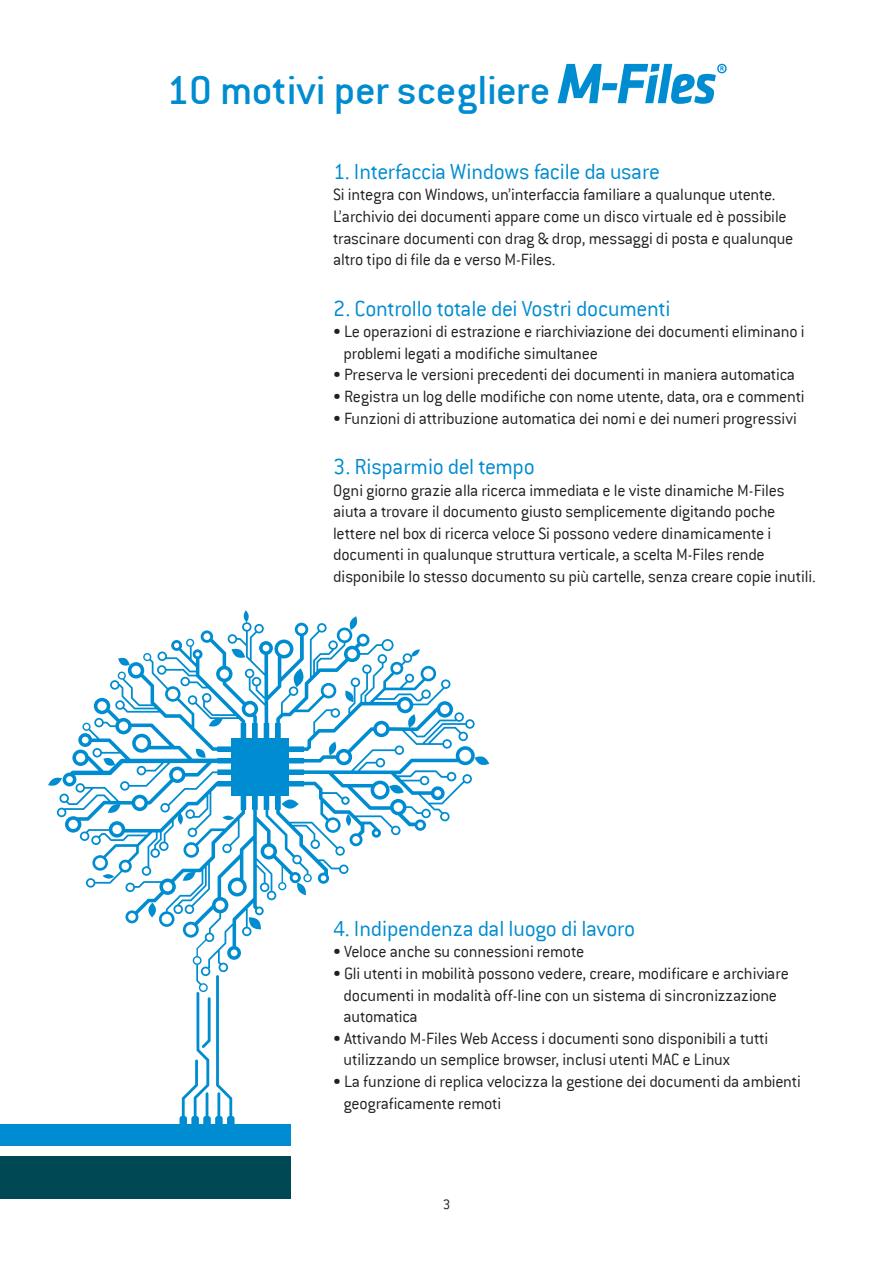
<style>
.page{position:relative;width:893px;height:1263px;background:#fff}
.page>*{position:absolute;margin:0;border:0;box-sizing:border-box;transform-origin:0 0}
.t1{font:45px "Conduit ITC";color:#008cd0}
.t2{font:300 24px "Conduit ITC";letter-spacing:-.015em;color:#008cd0}
.t3{font:300 18px/21.6px "Conduit ITC";letter-spacing:-.015em;color:#231f20}
.t4{font:300 15px "Conduit ITC";color:#231f20}
</style>
<div class="page">
<svg style="left:558px;top:64px;width:169px;height:40px"></svg>
<div style="left:0;top:1125px;width:291px;height:21px;background:#008cd0"></div>
<div style="left:0;top:1157px;width:291px;height:42px;background:#004954"></div>
<svg style="left:243px;top:610px;width:6px;height:12px"></svg>
<svg style="left:48px;top:616px;width:441px;height:509px"></svg>
<p class="t1" style="left:166px;top:64px;width:386px">10 motivi per scegliere</p>
<p class="t2" style="left:333px;top:158px;width:329px">1. Interfaccia Windows facile da usare</p>
<p class="t3" style="left:333px;top:184px;width:462px">Si integra con Windows, un’interfaccia familiare a qualunque utente.<br>L’archivio dei documenti appare come un disco virtuale ed è possibile trascinare documenti con drag &amp; drop, messaggi di posta e qualunque altro tipo di file da e verso M-Files.</p>
<p class="t2" style="left:333px;top:295px;width:339px">2. Controllo totale dei Vostri documenti</p>
<p class="t3" style="left:344px;top:321px;width:462px;text-indent:-10px">• Le operazioni di estrazione e riarchiviazione dei documenti eliminano i problemi legati a modifiche simultanee</p>
<p class="t3" style="left:333px;top:364px;width:463px">• Preserva le versioni precedenti dei documenti in maniera automatica</p>
<p class="t3" style="left:333px;top:386px;width:473px">• Registra un log delle modifiche con nome utente, data, ora e commenti</p>
<p class="t3" style="left:333px;top:407px;width:465px">• Funzioni di attribuzione automatica dei nomi e dei numeri progressivi</p>
<p class="t2" style="left:333px;top:453px;width:203px">3. Risparmio del tempo</p>
<p class="t3" style="left:333px;top:479px;width:484px">Ogni giorno grazie alla ricerca immediata e le viste dinamiche M-Files aiuta a trovare il documento giusto semplicemente digitando poche lettere nel box di ricerca veloce Si possono vedere dinamicamente i documenti in qualunque struttura verticale, a scelta M-Files rende disponibile lo stesso documento su più cartelle, senza creare copie inutili.</p>
<p class="t2" style="left:333px;top:915px;width:304px">4. Indipendenza dal luogo di lavoro</p>
<p class="t3" style="left:333px;top:941px;width:253px">• Veloce anche su connessioni remote</p>
<p class="t3" style="left:344px;top:962px;width:447px;text-indent:-10px">• Gli utenti in mobilità possono vedere, creare, modificare e archiviare documenti in modalità off-line con un sistema di sincronizzazione automatica</p>
<p class="t3" style="left:344px;top:1027px;width:426px;text-indent:-10px">• Attivando M-Files Web Access i documenti sono disponibili a tutti utilizzando un semplice browser, inclusi utenti MAC e Linux</p>
<p class="t3" style="left:344px;top:1070px;width:459px;text-indent:-10px">• La funzione di replica velocizza la gestione dei documenti da ambienti geograficamente remoti</p>
<p class="t4" style="left:443px;top:1196px;width:9px">3</p>
</div>
